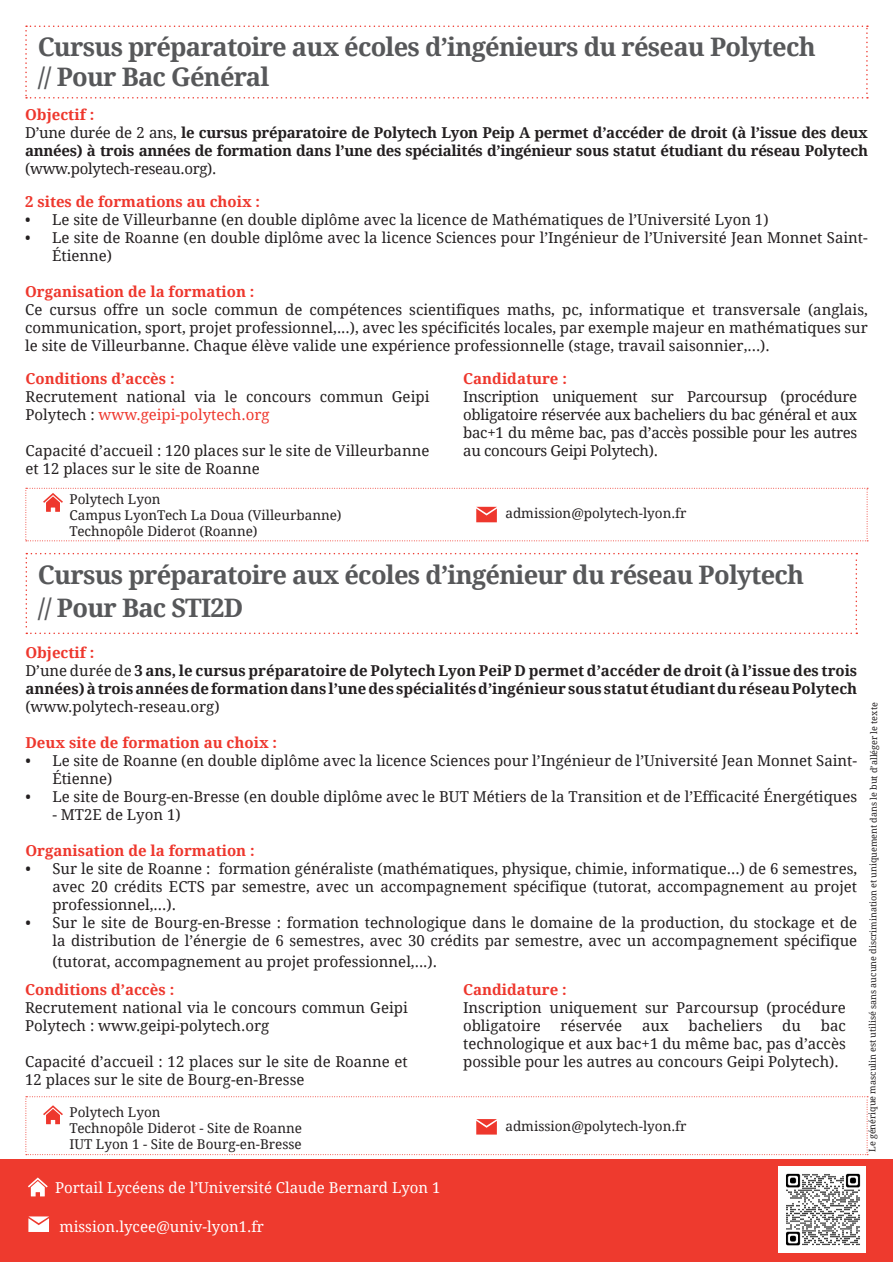
<style>
.page{position:relative;width:893px;height:1263px;background:#fff}
.page>*{position:absolute;margin:0;border:0;box-sizing:border-box;transform-origin:0 0}
.t1{font:700 25.5px/33px "Droid Serif";letter-spacing:-.03em;color:#57585a}
.t2{font:15px/18px "Droid Serif";color:#231f20}
.t3{font:700 15px/18px "Droid Serif";letter-spacing:-.01em;color:#231f20;text-align:justify}
.t4{font:700 15px "Droid Serif";color:#ee372d}
.t5{font:15px "Droid Serif";color:#fff}
.t6{font:13.5px "Droid Serif";color:#231f20}
.t7{font:9px "Droid Serif";letter-spacing:-.005em;color:#231f20}
.s1{font-weight:400}
.s2{color:#ee372d}
</style>
<div class="page">
<svg style="left:26px;top:553px;width:831px;height:81px"></svg>
<svg style="left:25px;top:26px;width:843px;height:73px"></svg>
<svg style="left:25px;top:488px;width:843px;height:53px"></svg>
<svg style="left:26px;top:1096px;width:842px;height:59px"></svg>
<div style="left:0;top:1159px;width:893px;height:103px;background:#ee3a2e"></div>
<svg style="left:28px;top:1177px;width:20px;height:19px"></svg>
<img style="left:779px;top:1166px;width:86px;height:87px">
<svg style="left:28px;top:1216px;width:21px;height:16px"></svg>
<p class="t1" style="left:38px;top:32px;width:779px;line-height:30.6px">Cursus préparatoire aux écoles d’ingénieurs du réseau Polytech // Pour Bac Général</p>
<p class="t4" style="left:25px;top:106px;width:71px">Objectif :</p>
<p class="t3" style="left:25px;top:124px;width:844px"><span class="s1">D’une durée de 2 ans,</span> le cursus préparatoire de Polytech Lyon Peip A permet d’accéder de droit (à l’issue des deux années) à trois années de formation dans l’une des spécialités d’ingénieur sous statut étudiant du réseau Polytech <span class="s1">(www.polytech-reseau.org).</span></p>
<p class="t4" style="left:25px;top:193px;width:237px">2 sites de formations au choix :</p>
<p class="t2" style="left:25px;top:211px;width:745px">• Le site de Villeurbanne (en double diplôme avec la licence de Mathématiques de l’Université Lyon 1)</p>
<p class="t2" style="left:52px;top:229px;width:817px;text-indent:-27px">• Le site de Roanne (en double diplôme avec la licence Sciences pour l’Ingénieur de l’Université Jean Monnet Saint-<br>Étienne)</p>
<p class="t4" style="left:25px;top:283px;width:231px">Organisation de la formation :</p>
<p class="t2" style="left:25px;top:301px;width:844px;text-align:justify">Ce cursus offre un socle commun de compétences scientifiques maths, pc, informatique et transversale (anglais, communication, sport, projet professionnel,...), avec les spécificités locales, par exemple majeur en mathématiques sur le site de Villeurbanne. Chaque élève valide une expérience professionnelle (stage, travail saisonnier,...).</p>
<p class="t4" style="left:25px;top:370px;width:151px">Conditions d’accès :</p>
<p class="t2" style="left:25px;top:388px;width:405px">Recrutement national via le concours commun Geipi<br>Polytech : <span class="s2">www.geipi-polytech.org</span></p>
<p class="t2" style="left:25px;top:442px;width:405px">Capacité d’accueil : 120 places sur le site de Villeurbanne et 12 places sur le site de Roanne</p>
<p class="t6" style="left:70px;top:491px;width:92px">Polytech Lyon</p>
<p class="t6" style="left:70px;top:507px;width:274px">Campus LyonTech La Doua (Villeurbanne)</p>
<p class="t6" style="left:70px;top:523px;width:190px">Technopôle Diderot (Roanne)</p>
<p class="t4" style="left:463px;top:370px;width:105px">Candidature :</p>
<p class="t2" style="left:463px;top:388px;width:395px;text-align:justify">Inscription uniquement sur Parcoursup (procédure obligatoire réservée aux bacheliers du bac général et aux bac+1 du même bac, pas d’accès possible pour les autres au concours Geipi Polytech).</p>
<p class="t6" style="left:505px;top:506px;width:183px">admission@polytech-lyon.fr</p>
<p class="t1" style="left:38px;top:558px;width:768px">Cursus préparatoire aux écoles d’ingénieur du réseau Polytech // Pour Bac STI2D</p>
<p class="t4" style="left:25px;top:644px;width:71px">Objectif :</p>
<p class="t3" style="left:25px;top:662px;width:833px"><span class="s1">D’une durée de</span> 3 ans, le cursus préparatoire de Polytech Lyon PeiP D permet d’accéder de droit (à l’issue des trois années) à trois années de formation dans l’une des spécialités d’ingénieur sous statut étudiant du réseau Polytech <span class="s1">(www.polytech-reseau.org)</span></p>
<p class="t4" style="left:25px;top:734px;width:253px">Deux site de formation au choix :</p>
<p class="t2" style="left:52px;top:752px;width:806px;text-indent:-27px">• Le site de Roanne (en double diplôme avec la licence Sciences pour l’Ingénieur de l’Université Jean Monnet Saint-<br>Étienne)</p>
<p class="t2" style="left:25px;top:788px;width:833px">• Le site de Bourg-en-Bresse (en double diplôme avec le BUT Métiers de la Transition et de l’Efficacité Énergétiques</p>
<p class="t2" style="left:52px;top:806px;width:130px">- MT2E de Lyon 1)</p>
<p class="t4" style="left:25px;top:842px;width:231px">Organisation de la formation :</p>
<p class="t2" style="left:52px;top:860px;width:806px;text-align:justify;text-indent:-27px">• Sur le site de Roanne : formation généraliste (mathématiques, physique, chimie, informatique...) de 6 semestres, avec 20 crédits ECTS par semestre, avec un accompagnement spécifique (tutorat, accompagnement au projet professionnel,...).</p>
<p class="t2" style="left:25px;top:914px;width:833px;text-align:right">• Sur le site de Bourg-en-Bresse : formation technologique dans le domaine de la production, du stockage et de la distribution de l’énergie de 6 semestres, avec 30 crédits par semestre, avec un accompagnement spécifique</p>
<p class="t2" style="left:52px;top:953px;width:386px">(tutorat, accompagnement au projet professionnel,...).</p>
<p class="t4" style="left:25px;top:981px;width:151px">Conditions d’accès :</p>
<p class="t2" style="left:25px;top:999px;width:384px">Recrutement national via le concours commun Geipi<br>Polytech : www.geipi-polytech.org</p>
<p class="t2" style="left:25px;top:1053px;width:384px">Capacité d’accueil : 12 places sur le site de Roanne et<br>12 places sur le site de Bourg-en-Bresse</p>
<p class="t6" style="left:70px;top:1104px;width:92px">Polytech Lyon</p>
<p class="t6" style="left:70px;top:1120px;width:234px">Technopôle Diderot - Site de Roanne</p>
<p class="t6" style="left:70px;top:1137px;width:234px">IUT Lyon 1 - Site de Bourg-en-Bresse</p>
<p class="t4" style="left:463px;top:981px;width:105px">Candidature :</p>
<p class="t2" style="left:463px;top:999px;width:384px">Inscription uniquement sur Parcoursup (procédure obligatoire</p>
<p class="t2" style="left:561px;top:1017px;width:63px">réservée</p>
<p class="t2" style="left:642px;top:1017px;width:28px">aux</p>
<p class="t2" style="left:688px;top:1017px;width:75px">bacheliers</p>
<p class="t2" style="left:782px;top:1017px;width:20px">du</p>
<p class="t2" style="left:463px;top:1017px;width:384px;text-align:justify;text-indent:358px">bac technologique et aux bac+1 du même bac, pas d’accès possible pour les autres au concours Geipi Polytech).</p>
<p class="t6" style="left:505px;top:1118px;width:183px">admission@polytech-lyon.fr</p>
<p class="t7" style="left:868px;top:1152px;width:451px;rotate:-90deg">Le générique masculin est utilisé sans aucune discrimination et uniquement dans le but d’alléger le texte</p>
<p class="t5" style="left:55px;top:1179px;width:387px">Portail Lycéens de l’Université Claude Bernard Lyon 1</p>
<p class="t5" style="left:60px;top:1218px;width:206px">mission.lycee@univ-lyon1.fr</p>
</div>
